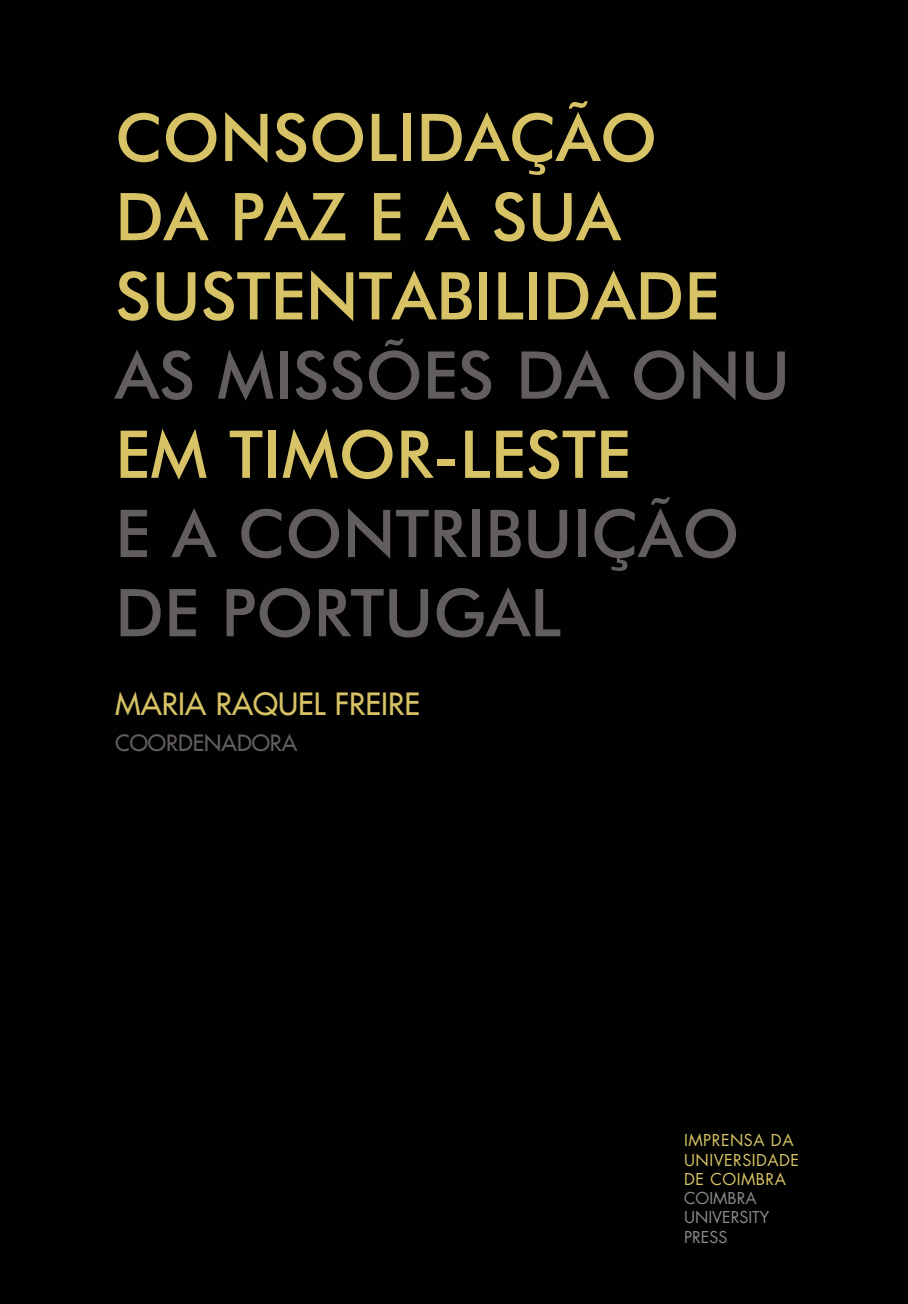
<style>
.page{position:relative;width:908px;height:1304px;background:#fff}
.page>*{position:absolute;margin:0;border:0;box-sizing:border-box;transform-origin:0 0}
.t1{font:500 66px/79.2px "Futura BT";color:#d7c365}
.t2{font:500 66px/79.2px "Futura BT";color:#625e5d}
.t3{font:30px "Futura LT";color:#d7c365}
.t4{font:22px "Futura LT";color:#625e5d}
.t5{font:16px/19.2px "Futura LT";letter-spacing:.03em;color:#d7c365}
.t6{font:16px/19.2px "Futura LT";color:#8c8989}
</style>
<div class="page">
<div style="left:0;top:0;width:907px;height:1304px;background:#010101"></div>
<p class="t1" style="left:115px;top:97px;width:605px">CONSOLIDAÇÃO<br>DA PAZ E A SUA<br>SUSTENTABILIDADE</p>
<p class="t2" style="left:115px;top:335px;width:567px">AS MISSÕES DA ONU</p>
<p class="t1" style="left:115px;top:414px;width:517px">EM TIMOR-LESTE</p>
<p class="t2" style="left:115px;top:493px;width:625px">E A CONTRIBUIÇÃO<br>DE PORTUGAL</p>
<p class="t3" style="left:115px;top:685px;width:306px">MARIA RAQUEL FREIRE</p>
<p class="t4" style="left:115px;top:729px;width:184px">COORDENADORA</p>
<p class="t5" style="left:683px;top:1131px;width:116px">IMPRENSA DA<br>UNIVERSI DADE<br>DE COIMBRA</p>
<p class="t6" style="left:683px;top:1189px;width:87px">COIMBRA<br>UNIVERSITY<br>PRESS</p>
</div>
